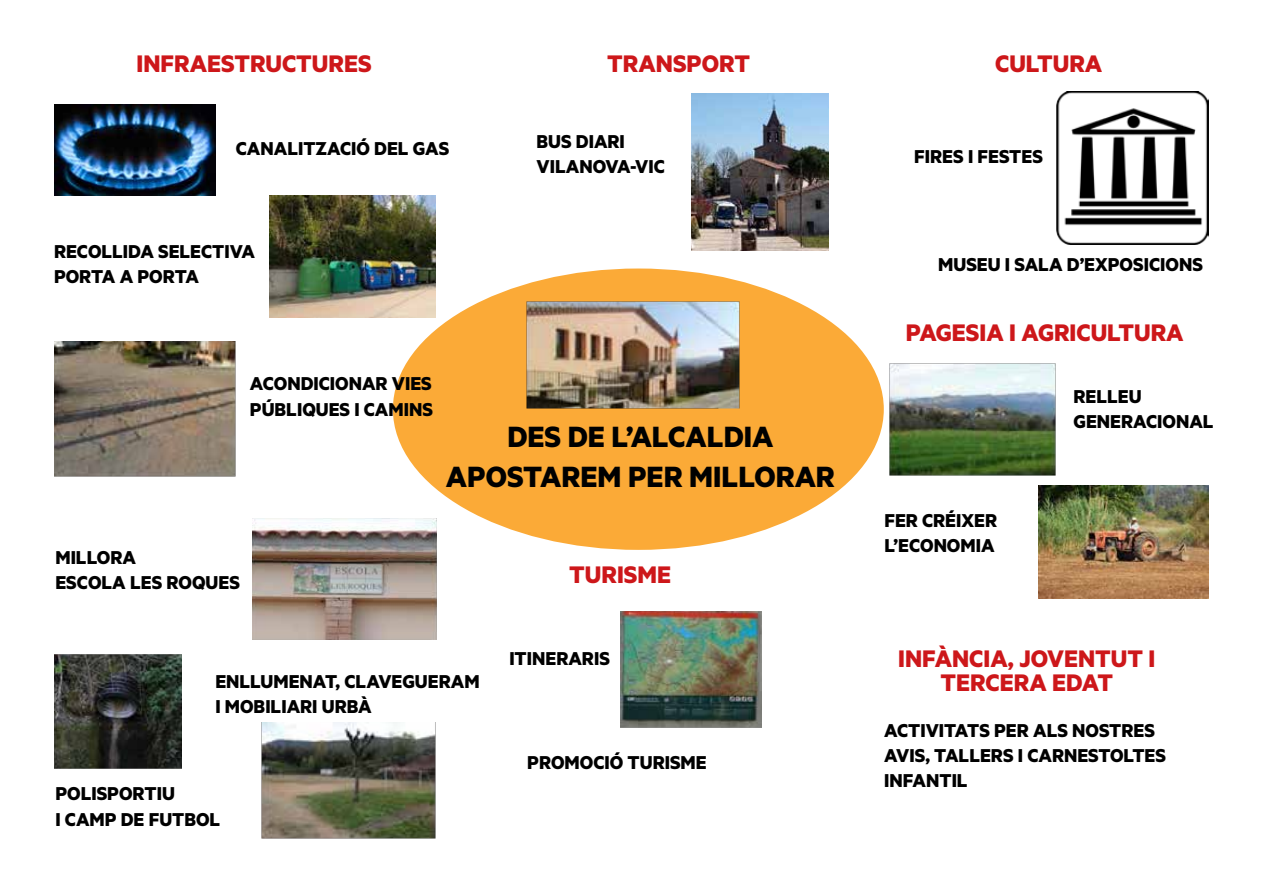
<style>
.page{position:relative;width:1263px;height:893px;background:#fff}
.page>*{position:absolute;margin:0;border:0;box-sizing:border-box;transform-origin:0 0}
.t1{font:700 33px/39.6px "Metric";color:#000;text-align:center}
.t2{font:700 27px/24px "Metric";color:#cd171a;text-align:center}
.t3{font:700 21px/25.2px "Metric";color:#000}
</style>
<div class="page">
<div style="left:393px;top:268px;width:491px;height:282px;background:#fbaa37;border-radius:50%"></div>
<img style="left:526px;top:301px;width:213px;height:108px">
<img style="left:54px;top:105px;width:161px;height:91px">
<img style="left:270px;top:196px;width:165px;height:121px">
<img style="left:54px;top:341px;width:182px;height:136px">
<img style="left:253px;top:518px;width:184px;height:122px">
<img style="left:54px;top:654px;width:128px;height:114px">
<img style="left:261px;top:723px;width:174px;height:116px">
<img style="left:691px;top:94px;width:137px;height:157px">
<img style="left:620px;top:611px;width:142px;height:116px">
<img style="left:1057px;top:91px;width:152px;height:153px">
<img style="left:889px;top:364px;width:167px;height:112px">
<img style="left:1038px;top:485px;width:171px;height:114px">
<p class="t2" style="left:137px;top:50px;width:237px">INFRAESTRUCTURES</p>
<p class="t3" style="left:236px;top:135px;width:215px">CANALITZACIÓ DEL GAS</p>
<p class="t3" style="left:54px;top:238px;width:202px">RECOLLIDA SELECTIVA<br>PORTA A PORTA</p>
<p class="t3" style="left:250px;top:370px;width:185px">ACONDICIONAR VIES<br>PÚBLIQUES I CAMINS</p>
<p class="t2" style="left:607px;top:50px;width:144px">TRANSPORT</p>
<p class="t3" style="left:536px;top:128px;width:130px">BUS DIARI<br>VILANOVA-VIC</p>
<p class="t3" style="left:55px;top:544px;width:186px">MILLORA<br>ESCOLA LES ROQUES</p>
<h1 class="t1" style="left:446px;top:416px;width:391px">DES DE L’ALCALDIA<br>APOSTAREM PER MILLORAR</h1>
<p class="t2" style="left:569px;top:561px;width:103px">TURISME</p>
<p class="t2" style="left:995px;top:50px;width:109px">CULTURA</p>
<p class="t3" style="left:914px;top:143px;width:130px">FIRES I FESTES</p>
<p class="t3" style="left:938px;top:251px;width:266px">MUSEU I SALA D’EXPOSICIONS</p>
<p class="t2" style="left:906px;top:319px;width:279px">PAGESIA I AGRICULTURA</p>
<p class="t3" style="left:884px;top:507px;width:114px">FER CRÉIXER<br>L’ECONOMIA</p>
<p class="t3" style="left:1073px;top:383px;width:142px">RELLEU<br>GENERACIONAL</p>
<p class="t3" style="left:215px;top:668px;width:266px">ENLLUMENAT, CLAVEGUERAM<br>I MOBILIARI URBÀ</p>
<p class="t3" style="left:55px;top:781px;width:166px">POLISPORTIU<br>I CAMP DE FUTBOL</p>
<p class="t3" style="left:509px;top:645px;width:102px">ITINERARIS</p>
<p class="t2" style="left:898px;top:646px;width:259px">INFÀNCIA, JOVENTUT I<br>TERCERA EDAT</p>
<p class="t3" style="left:527px;top:750px;width:181px">PROMOCIÓ TURISME</p>
<p class="t3" style="left:884px;top:717px;width:283px">ACTIVITATS PER ALS NOSTRES<br>AVIS, TALLERS I CARNESTOLTES<br>INFANTIL</p>
</div>
